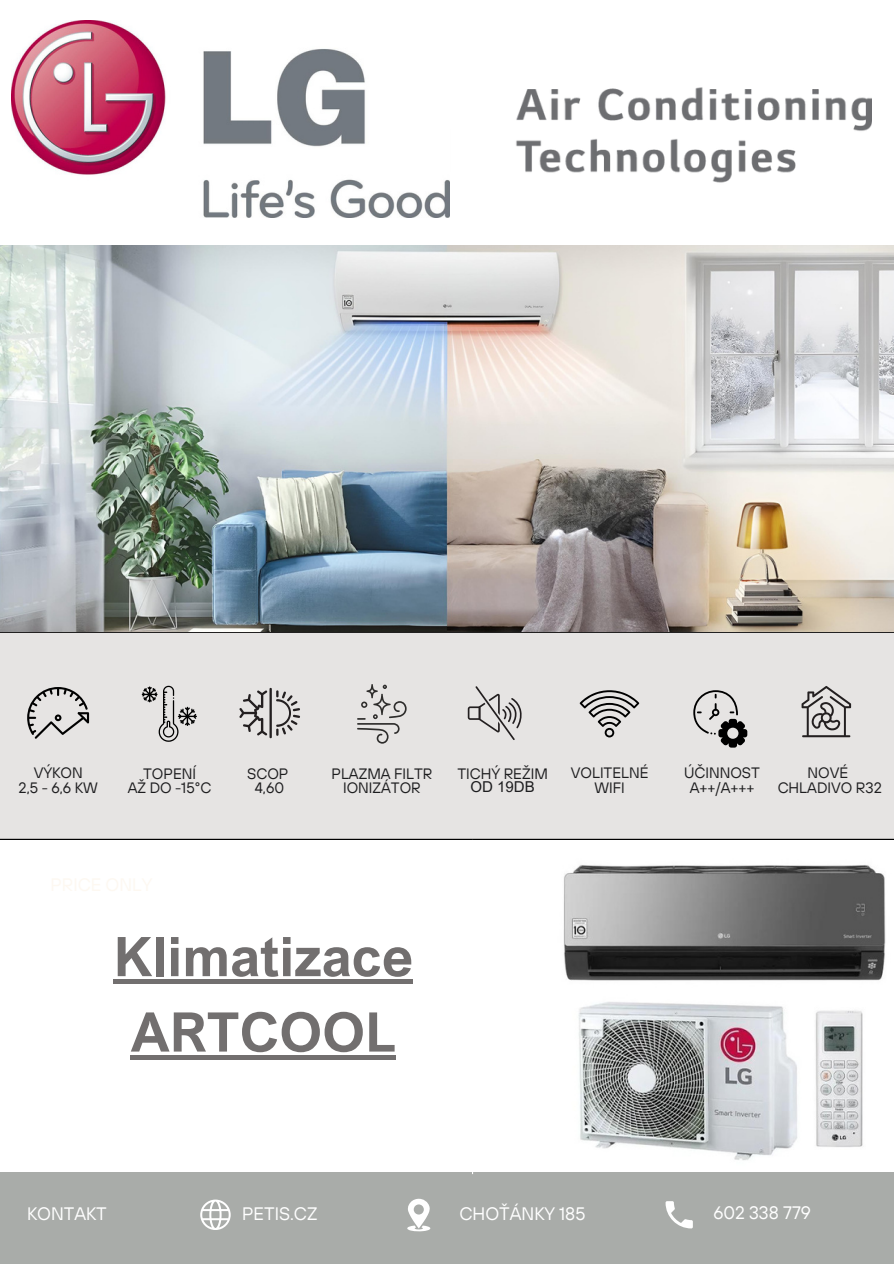
<style>
.page{position:relative;width:894px;height:1264px;background:#fff}
.page>*{position:absolute;margin:0;border:0;box-sizing:border-box;transform-origin:0 0}
.t1{font:700 54.6px "Arial Nova";color:#726f6f}
.t2{font:18px "TT Hoves";color:#fff}
.t3{font:15px/14.7px "TT Hoves";color:#1d1d1f;text-align:center}
.t4{font:15px "Arial MT Pro";color:#1d1d1f}
</style>
<div class="page">
<img style="left:563px;top:865px;width:323px;height:296px">
<div style="left:0;top:631px;width:893px;height:209px;background:#e6e4e3"></div>
<div style="left:0;top:1171px;width:893px;height:92px;background:#a9aca9"></div>
<svg style="left:665px;top:1201px;width:27px;height:27px"></svg>
<svg style="left:407px;top:1198px;width:23px;height:33px"></svg>
<svg style="left:200px;top:1199px;width:30px;height:30px"></svg>
<hr style="left:472px;top:840px;width:1px;height:334px;background:#fff">
<svg style="left:693px;top:690px;width:54px;height:57px;background:#adabaa"></svg>
<svg style="left:27px;top:687px;width:62px;height:51px;background:#bcbaba"></svg>
<svg style="left:239px;top:688px;width:61px;height:50px;background:#bbb8b8"></svg>
<svg style="left:467px;top:686px;width:54px;height:54px;background:#c8c5c5"></svg>
<svg style="left:142px;top:685px;width:55px;height:56px;background:#c1c0bf"></svg>
<svg style="left:801px;top:686px;width:49px;height:51px;background:#b1aeae"></svg>
<svg style="left:579px;top:690px;width:60px;height:47px;background:#b7b6b5"></svg>
<svg style="left:357px;top:684px;width:49px;height:59px;background:#c9c7c6"></svg>
<img style="left:516px;top:87px;width:355px;height:96px">
<img style="left:12px;top:21px;width:438px;height:197px">
<img style="left:0;top:246px;width:893px;height:385px">
<div style="left:114px;top:979px;width:299px;height:5px;background:#726f6f"></div>
<div style="left:131px;top:1054px;width:265px;height:5px;background:#726f6f"></div>
<p class="t3" style="left:34px;top:765px;width:51px">VÝKON</p>
<p class="t3" style="left:19px;top:780px;width:81px">2,5 - 6,6 KW</p>
<p class="t3" style="left:143px;top:765px;width:54px">TOPENÍ</p>
<p class="t3" style="left:128px;top:780px;width:85px">AŽ DO -15°C</p>
<p class="t3" style="left:247px;top:765px;width:43px">SCOP</p>
<p class="t3" style="left:255px;top:780px;width:31px">4,60</p>
<p class="t3" style="left:331px;top:765px;width:102px">PLAZMA FILTR<br>IONIZÁTOR</p>
<p class="t3" style="left:457px;top:765px;width:92px">TICHÝ REŽIM</p>
<p class="t4" style="left:470px;top:781px;width:66px">OD 19DB</p>
<p class="t3" style="left:570px;top:765px;width:79px">VOLITELNÉ</p>
<p class="t3" style="left:594px;top:780px;width:32px">WIFI</p>
<p class="t3" style="left:684px;top:765px;width:77px">ÚČINNOST</p>
<p class="t3" style="left:689px;top:780px;width:66px">A++/A+++</p>
<p class="t3" style="left:807px;top:765px;width:42px">NOVÉ</p>
<p class="t3" style="left:777px;top:780px;width:105px">CHLADIVO R32</p>
<p class="t1" style="left:114px;top:922px;width:301px">Klimatizace</p>
<p class="t1" style="left:131px;top:997px;width:267px">ARTCOOL</p>
<p class="t2" style="left:27px;top:1201px;width:81px">KONTAKT</p>
<p class="t2" style="left:242px;top:1201px;width:77px">PETIS.CZ</p>
<p class="t2" style="left:459px;top:1201px;width:127px">CHOŤÁNKY 185</p>
<p class="t2" style="left:713px;top:1200px;width:99px">602 338 779</p>
</div>
